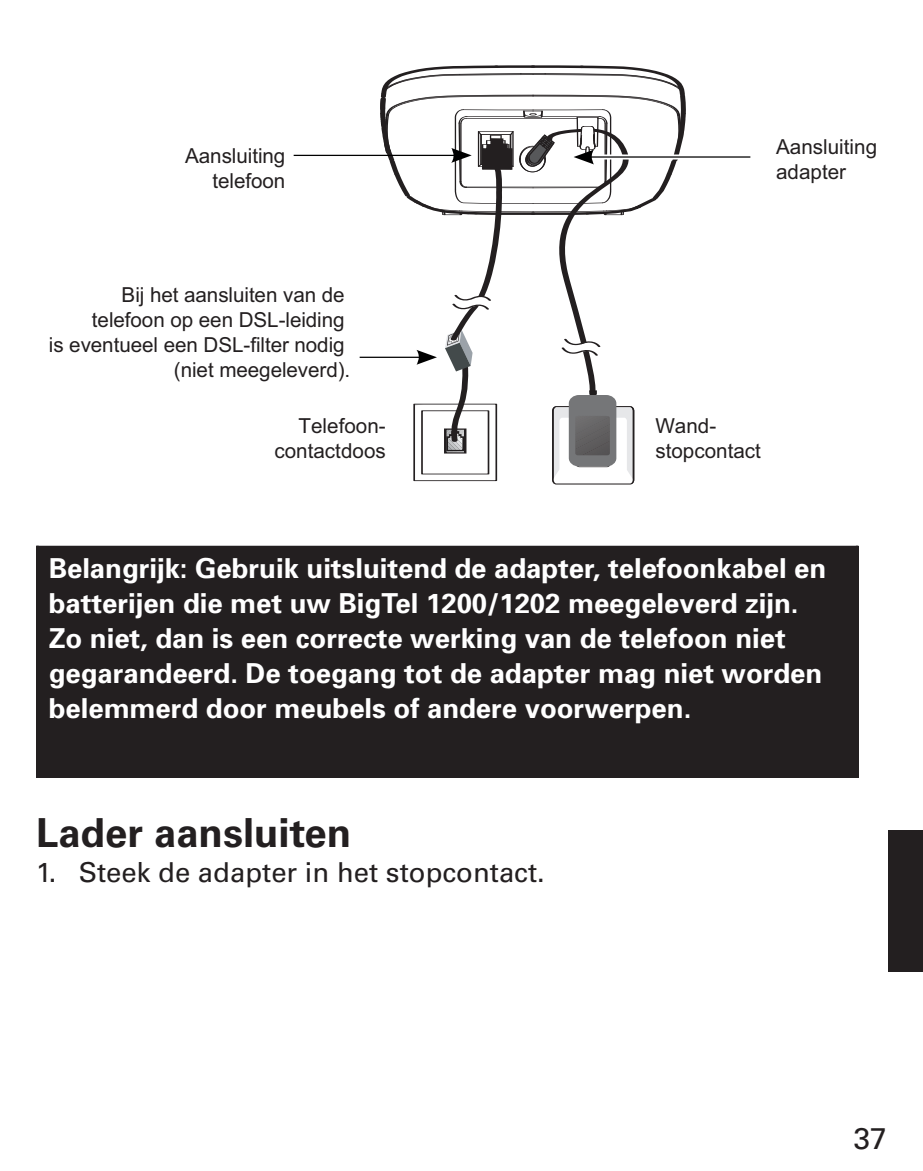
<style>
.page{position:relative;width:923px;height:1171px;background:#fff}
.page>*{position:absolute;margin:0;border:0;box-sizing:border-box;transform-origin:0 0}
.t1{font:700 40px "Univers LT Std";color:#231f20}
.t2{font:30px "Univers LT Std";color:#231f20}
.t3{font:700 27.5px/35px "Univers";color:#fff}
.t4{font:27.5px "Univers LT Std";color:#231f20}
.t5{font:20.75px/24.8px "Arial";letter-spacing:-.005em;color:#231f20;text-align:right}
</style>
<div class="page">
<hr style="left:360px;top:356px;width:62px;height:2px;background:#000">
<hr style="left:294px;top:154px;width:162px;height:2px;background:#000">
<hr style="left:589px;top:156px;width:161px;height:2px;background:#000">
<svg style="left:378px;top:65px;width:310px;height:420px"></svg>
<div style="left:36px;top:546px;width:822px;height:231px;background:#231f20"></div>
<div style="left:889px;top:830px;width:34px;height:142px;background:#231f20"></div>
<p class="t5" style="left:185px;top:146px;width:102px">Aansluiting telefoon</p>
<p class="t5" style="left:776px;top:137px;width:103px;text-align:left">Aansluiting adapter</p>
<p class="t5" style="left:49px;top:285px;width:303px">Bij het aansluiten van de<br>telefoon op een DSL-leiding<br>is eventueel een DSL-filter nodig (niet meegeleverd).</p>
<p class="t5" style="left:274px;top:415px;width:113px">Telefoon&shy;contactdoos</p>
<p class="t5" style="left:655px;top:415px;width:107px;text-align:left">Wand&shy;stopcontact</p>
<p class="t3" style="left:49px;top:553px;width:779px">Belangrijk: Gebruik uitsluitend de adapter, telefoonkabel en batterijen die met uw BigTel 1200/1202 meegeleverd zijn.<br>Zo niet, dan is een correcte werking van de telefoon niet gegarandeerd. De toegang tot de adapter mag niet worden belemmerd door meubels of andere voorwerpen.</p>
<h1 class="t1" style="left:36px;top:817px;width:316px">Lader aansluiten</h1>
<p class="t4" style="left:36px;top:861px;width:510px">1. Steek de adapter in het stopcontact.</p>
<p class="t2" style="left:853px;top:1126px;width:35px">37</p>
</div>
